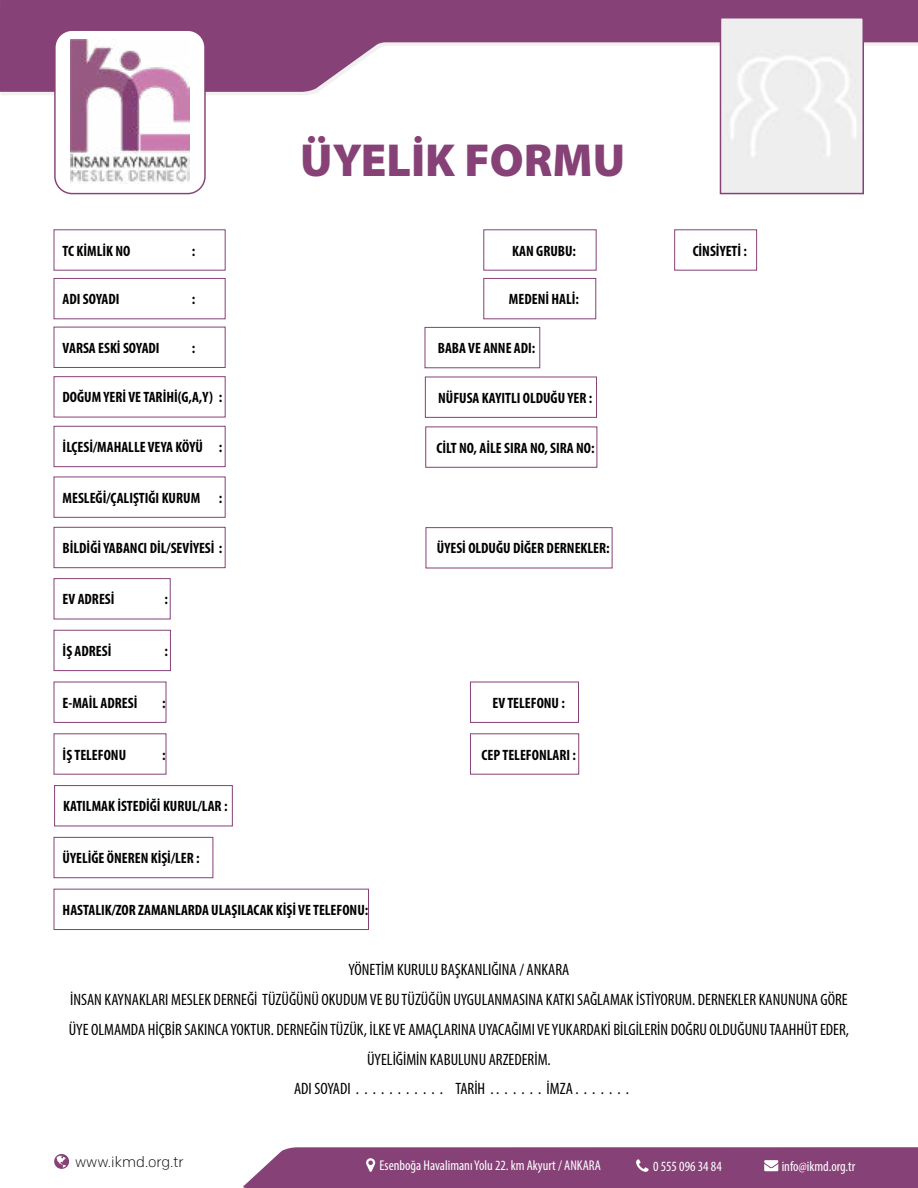
<style>
.page{position:relative;width:918px;height:1188px;background:#fff}
.page>*{position:absolute;margin:0;border:0;box-sizing:border-box;transform-origin:0 0}
.t1{font:900 46.5px "Myriad Pro";color:#864177}
.t2{font:condensed 16.5px/29.8px "Myriad Pro";color:#000;text-align:center}
.t3{font:700 condensed 15px "Myriad Pro";color:#000}
.t4{font:300 15px "Colfax";color:#000}
.t5{font:condensed 14.1px "Myriad Pro";color:#fff}
</style>
<div class="page">
<div style="left:54px;top:327px;width:171px;height:41px;border:1px solid #864177"></div>
<div style="left:54px;top:426px;width:171px;height:41px;border:1px solid #864177"></div>
<div style="left:54px;top:278px;width:171px;height:41px;border:1px solid #864177"></div>
<div style="left:484px;top:278px;width:112px;height:41px;border:1px solid #864177"></div>
<div style="left:425px;top:327px;width:115px;height:41px;border:1px solid #864177"></div>
<div style="left:54px;top:527px;width:171px;height:41px;border:1px solid #864177"></div>
<div style="left:54px;top:630px;width:117px;height:41px;border:1px solid #864177"></div>
<div style="left:54px;top:682px;width:112px;height:41px;border:1px solid #864177"></div>
<div style="left:470px;top:682px;width:109px;height:41px;border:1px solid #864177"></div>
<div style="left:54px;top:785px;width:178px;height:41px;border:1px solid #864177"></div>
<div style="left:54px;top:837px;width:159px;height:41px;border:1px solid #864177"></div>
<div style="left:54px;top:889px;width:315px;height:41px;border:1px solid #864177"></div>
<svg style="left:1px;top:92px;width:719px;height:3px"></svg>
<svg style="left:0;top:0;width:918px;height:92px;fill:#864177"></svg>
<div style="left:55px;top:30px;width:150px;height:164px;background:#fff;border-radius:17px"></div>
<img style="left:70px;top:39px;width:120px;height:143px">
<div style="left:54px;top:30px;width:152px;height:164px;border:1px solid #864177;border-radius:17px"></div>
<svg style="left:54px;top:1154px;width:15px;height:15px"></svg>
<img style="left:723px;top:20px;width:138px;height:171px">
<div style="left:720px;top:17px;width:144px;height:177px;border:2px solid #864177"></div>
<svg style="left:243px;top:1147px;width:675px;height:41px;background:#8b4a7d"></svg>
<h1 class="t1" style="left:300px;top:129px;width:326px">ÜYELİK FORMU</h1>
<p class="t3" style="left:63px;top:241px;width:69px">TC KİMLİK NO</p>
<p class="t3" style="left:192px;top:241px;width:5px">:</p>
<p class="t3" style="left:512px;top:241px;width:65px">KAN GRUBU:</p>
<p class="t3" style="left:693px;top:241px;width:56px">CİNSİYETİ :</p>
<p class="t3" style="left:63px;top:290px;width:58px">ADI SOYADI</p>
<p class="t3" style="left:192px;top:290px;width:5px">:</p>
<p class="t3" style="left:509px;top:290px;width:72px">MEDENİ HALİ:</p>
<p class="t3" style="left:438px;top:339px;width:99px">BABA VE ANNE ADI:</p>
<p class="t3" style="left:438px;top:388px;width:156px">NÜFUSA KAYITLI OLDUĞU YER :</p>
<p class="t3" style="left:436px;top:438px;width:160px">CİLT NO, AİLE SIRA NO, SIRA NO:</p>
<p class="t3" style="left:63px;top:339px;width:99px">VARSA ESKİ SOYADI</p>
<p class="t3" style="left:192px;top:339px;width:5px">:</p>
<p class="t3" style="left:63px;top:388px;width:161px">DOĞUM YERİ VE TARİHİ(G,A,Y) :</p>
<p class="t3" style="left:63px;top:438px;width:161px">İLÇESİ/MAHALLE VEYA KÖYÜ :</p>
<p class="t3" style="left:63px;top:488px;width:161px">MESLEĞİ/ÇALIŞTIĞI KURUM :</p>
<p class="t3" style="left:63px;top:539px;width:161px">BİLDİĞİ YABANCI DİL/SEVİYESİ :</p>
<p class="t3" style="left:63px;top:590px;width:53px">EV ADRESİ</p>
<p class="t3" style="left:164px;top:590px;width:5px">:</p>
<p class="t3" style="left:63px;top:642px;width:50px">İŞ ADRESİ</p>
<p class="t3" style="left:164px;top:642px;width:5px">:</p>
<p class="t3" style="left:63px;top:693px;width:76px">E-MAİL ADRESİ</p>
<p class="t3" style="left:162px;top:693px;width:5px">:</p>
<p class="t3" style="left:492px;top:693px;width:74px">EV TELEFONU :</p>
<p class="t3" style="left:63px;top:745px;width:65px">İŞ TELEFONU</p>
<p class="t3" style="left:162px;top:745px;width:5px">:</p>
<p class="t3" style="left:63px;top:797px;width:166px">KATILMAK İSTEDİĞİ KURUL/LAR :</p>
<p class="t3" style="left:63px;top:849px;width:139px">ÜYELİĞE ÖNEREN KİŞİ/LER :</p>
<p class="t3" style="left:63px;top:901px;width:307px">HASTALIK/ZOR ZAMANLARDA ULAŞILACAK KİŞİ VE TELEFONU:</p>
<p class="t3" style="left:437px;top:539px;width:174px">ÜYESİ OLDUĞU DİĞER DERNEKLER:</p>
<p class="t3" style="left:482px;top:745px;width:96px">CEP TELEFONLARI :</p>
<p class="t2" style="left:69px;top:955px;width:782px">YÖNETİM KURULU BAŞKANLIĞINA / ANKARA<br>İNSAN KAYNAKLARI MESLEK DERNEĞİ TÜZÜĞÜNÜ OKUDUM VE BU TÜZÜĞÜN UYGULANMASINA KATKI SAĞLAMAK İSTİYORUM. DERNEKLER KANUNUNA GÖRE ÜYE OLMAMDA HİÇBİR SAKINCA YOKTUR. DERNEĞİN TÜZÜK, İLKE VE AMAÇLARINA UYACAĞIMI VE YUKARDAKİ BİLGİLERİN DOĞRU OLDUĞUNU TAAHHÜT EDER, ÜYELİĞİMİN KABULUNU ARZEDERİM.<br>ADI SOYADI . . . . . . . . . . . TARİH . . . . . . . İMZA . . . . . . .</p>
<p class="t4" style="left:75px;top:1153px;width:110px">www.ikmd.org.tr</p>
<p class="t5" style="left:380px;top:1157px;width:223px">Esenboğa Havalimanı Yolu 22. km Akyurt / ANKARA</p>
<p class="t5" style="left:653px;top:1158px;width:70px">0 555 096 34 84</p>
<p class="t5" style="left:782px;top:1158px;width:75px">info@ikmd.org.tr</p>
</div>
